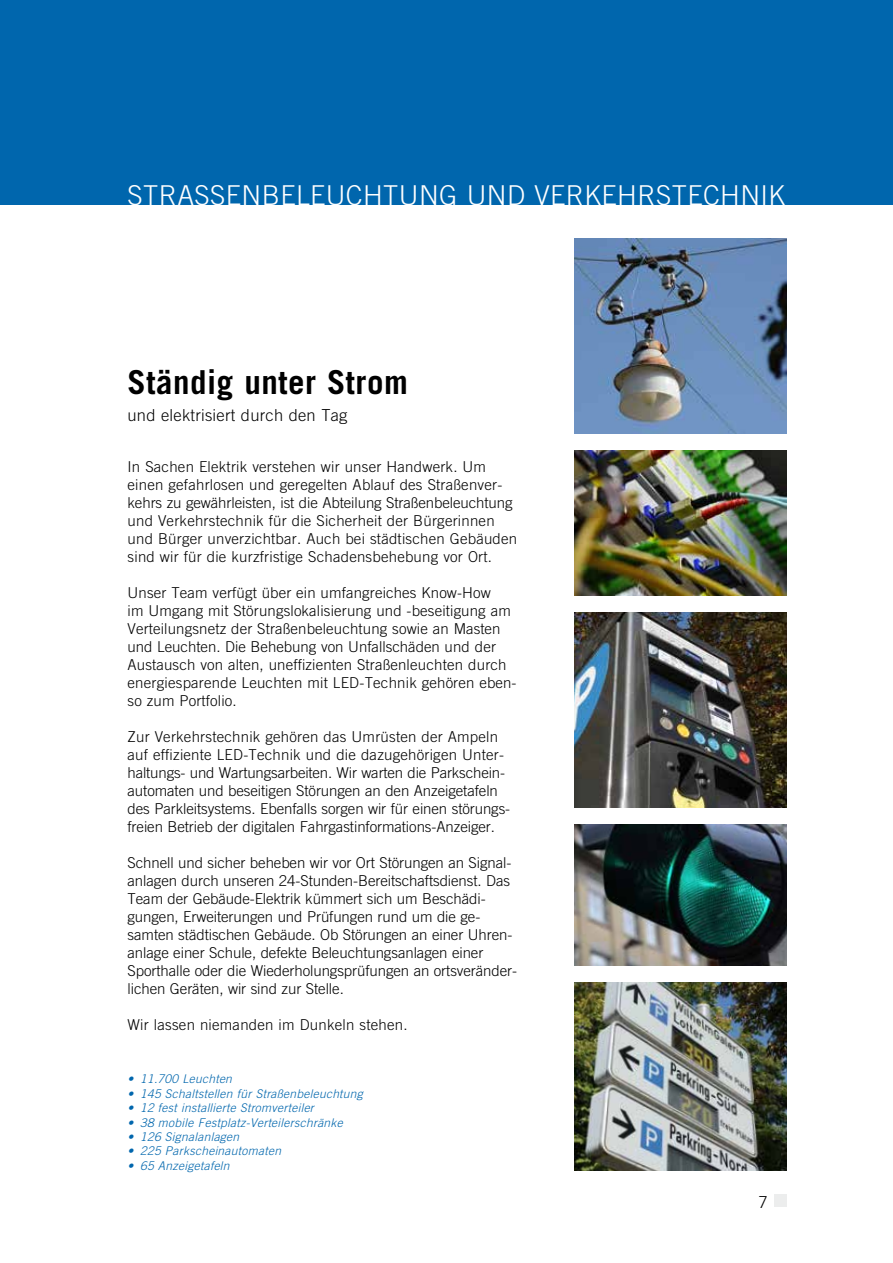
<style>
.page{position:relative;width:893px;height:1263px;background:#fff}
.page>*{position:absolute;margin:0;border:0;box-sizing:border-box;transform-origin:0 0}
.t1{font:700 33px "Ludwigsburg Trade Gothic";color:#000}
.t2{font:300 27.3px "Ludwigsburg Trade Gothic";color:#fff}
.t3{font:300 16.5px "Ludwigsburg Trade Gothic";color:#000}
.t4{font:300 15px/18px "Ludwigsburg Trade Gothic";letter-spacing:-.015em;color:#000}
.t5{font:12px "Ludwigsburg Trade Gothic Lt Ob";letter-spacing:.01em;color:#0066ad}
</style>
<div class="page">
<img style="left:574px;top:825px;width:213px;height:140px">
<div style="left:0;top:0;width:893px;height:204px;background:#0066ad"></div>
<img style="left:574px;top:238px;width:213px;height:196px">
<div style="left:774px;top:1194px;width:13px;height:13px;background:#eceded"></div>
<img style="left:574px;top:982px;width:213px;height:188px">
<img style="left:574px;top:612px;width:213px;height:196px">
<img style="left:574px;top:451px;width:213px;height:144px">
<h2 class="t2" style="left:128px;top:179px;width:660px">STRASSENBELEUCHTUNG UND VERKEHRSTECHNIK</h2>
<h1 class="t1" style="left:128px;top:362px;width:282px">Ständig unter Strom</h1>
<p class="t3" style="left:128px;top:405px;width:222px">und elektrisiert durch den Tag</p>
<p class="t4" style="left:128px;top:457px;width:391px">In Sachen Elektrik verstehen wir unser Handwerk. Um einen gefahrlosen und geregelten Ablauf des Straßenver&shy;kehrs zu gewährleisten, ist die Abteilung Straßenbeleuchtung und Verkehrstechnik für die Sicherheit der Bürgerinnen und Bürger unverzichtbar. Auch bei städtischen Gebäuden sind wir für die kurzfristige Schadensbehebung vor Ort.</p>
<p class="t4" style="left:128px;top:583px;width:391px">Unser Team verfügt über ein umfangreiches Know-How<br>im Umgang mit Störungslokalisierung und -beseitigung am Verteilungsnetz der Straßenbeleuchtung sowie an Masten und Leuchten. Die Behebung von Unfallschäden und der Austausch von alten, uneffizienten Straßenleuchten durch energiesparende Leuchten mit LED-Technik gehören eben&shy;so zum Portfolio.</p>
<p class="t4" style="left:128px;top:727px;width:384px">Zur Verkehrstechnik gehören das Umrüsten der Ampeln auf effiziente LED-Technik und die dazugehörigen Unter&shy;haltungs- und Wartungsarbeiten. Wir warten die Parkschein&shy;automaten und beseitigen Störungen an den Anzeigetafeln des Parkleitsystems. Ebenfalls sorgen wir für einen störungs&shy;freien Betrieb der digitalen Fahrgastinformations-Anzeiger.</p>
<p class="t4" style="left:128px;top:853px;width:391px">Schnell und sicher beheben wir vor Ort Störungen an Signal&shy;anlagen durch unseren 24-Stunden-Bereitschaftsdienst. Das Team der Gebäude-Elektrik kümmert sich um Beschädi&shy;gungen, Erweiterungen und Prüfungen rund um die ge&shy;samten städtischen Gebäude. Ob Störungen an einer Uhren&shy;anlage einer Schule, defekte Beleuchtungsanlagen einer Sporthalle oder die Wiederholungsprüfungen an ortsveränder&shy;lichen Geräten, wir sind zur Stelle.</p>
<p class="t4" style="left:128px;top:1015px;width:282px">Wir lassen niemanden im Dunkeln stehen.</p>
<p class="t5" style="left:128px;top:1072px;width:106px">• 11.700 Leuchten</p>
<p class="t5" style="left:128px;top:1086px;width:237px">• 145 Schaltstellen für Straßenbeleuchtung</p>
<p class="t5" style="left:128px;top:1101px;width:188px">• 12 fest installierte Stromverteiler</p>
<p class="t5" style="left:128px;top:1115px;width:217px">• 38 mobile Festplatz-Verteilerschränke</p>
<p class="t5" style="left:128px;top:1130px;width:113px">• 126 Signalanlagen</p>
<p class="t5" style="left:128px;top:1144px;width:155px">• 225 Parkscheinautomaten</p>
<p class="t5" style="left:128px;top:1158px;width:104px">• 65 Anzeigetafeln</p>
<p class="t3" style="left:758px;top:1192px;width:11px">7</p>
</div>
